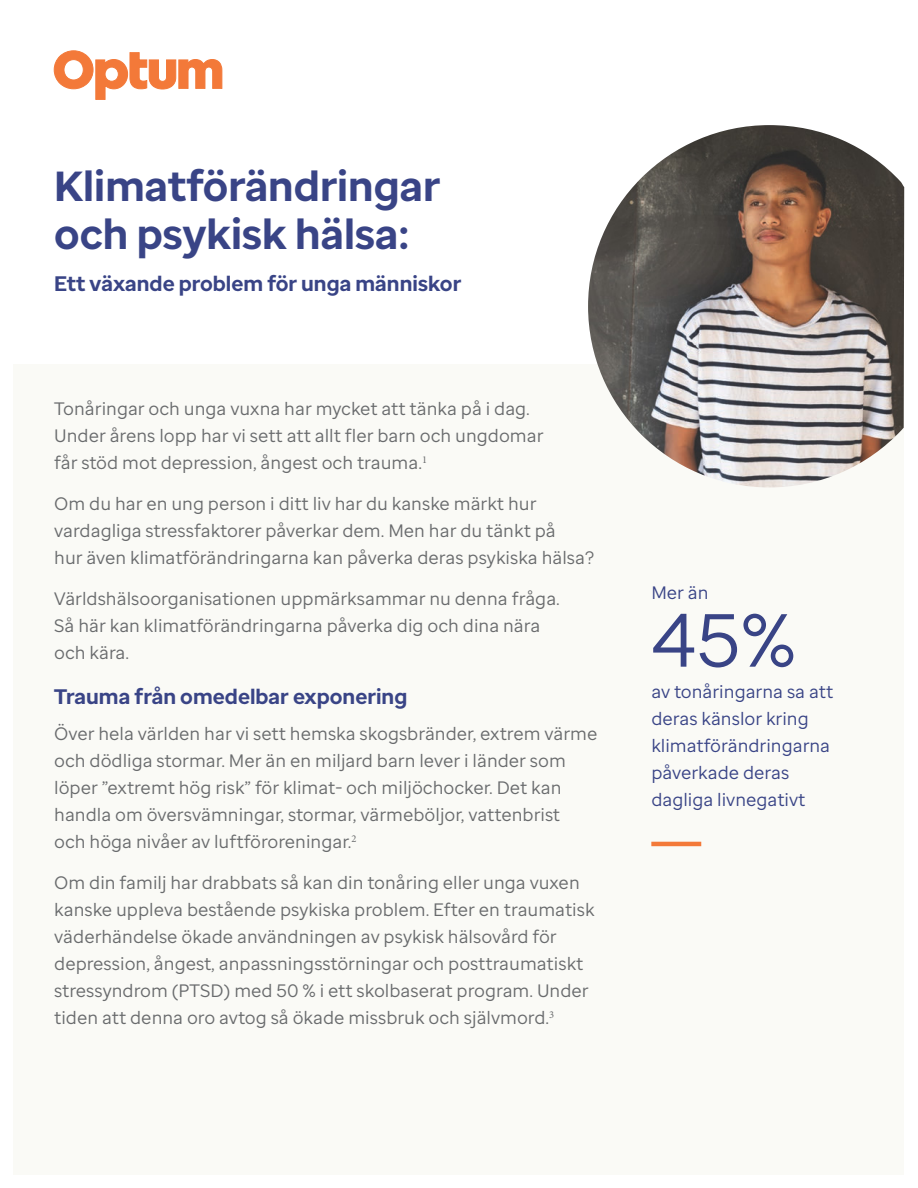
<style>
.page{position:relative;width:918px;height:1188px;background:#fff}
.page>*{position:absolute;margin:0;border:0;box-sizing:border-box;transform-origin:0 0}
.P_-_Paragraph_Style2{font:75px "Optum Sans";color:#394486}
.P_-_Paragraph_Style1{font:700 42px/47.8px "Optum Sans";color:#394486}
.P_-_Paragraph_Style1-2{font:700 21px "Optum Sans";color:#394486}
.P_-_Paragraph_Style2-2{font:18px/27px "Optum Sans";color:#696b6d}
.P_-_Paragraph_Style2-3{font:18px/27px "Optum Sans";color:#394486}
.P_-_Paragraph_Style1-3{font:18px "Optum Sans";color:#394486}
</style>
<div class="page">
<div style="left:14px;top:364px;width:890px;height:810px;background:#fafaf6"></div>
<img style="left:588px;top:125px;width:316px;height:362px">
<hr style="left:651px;top:842px;width:50px;height:4px;background:#f37939">
<svg style="left:54px;top:51px;width:168px;height:48px"></svg>
<p class="P_-_Paragraph_Style1" style="left:54px;top:162px;width:387px">Klimatförändringar och psykisk hälsa:</p>
<p class="P_-_Paragraph_Style1-2" style="left:54px;top:270px;width:409px">Ett växande problem för unga människor</p>
<p class="P_-_Paragraph_Style2-2" style="left:54px;top:395px;width:491px">Tonåringar och unga vuxna har mycket att tänka på i dag.<br>Under årens lopp har vi sett att allt fler barn och ungdomar får stöd mot depression, ångest och trauma.<sup>1</sup></p>
<p class="P_-_Paragraph_Style2-2" style="left:54px;top:490px;width:541px">Om du har en ung person i ditt liv har du kanske märkt hur vardagliga stressfaktorer påverkar dem. Men har du tänkt på<br>hur även klimatförändringarna kan påverka deras psykiska hälsa?</p>
<p class="P_-_Paragraph_Style2-2" style="left:54px;top:585px;width:507px">Världshälsoorganisationen uppmärksammar nu denna fråga.<br>Så här kan klimatförändringarna påverka dig och dina nära och kära.</p>
<p class="P_-_Paragraph_Style1-2" style="left:54px;top:683px;width:355px">Trauma från omedelbar exponering</p>
<p class="P_-_Paragraph_Style2-2" style="left:54px;top:720px;width:545px">Över hela världen har vi sett hemska skogsbränder, extrem värme och dödliga stormar. Mer än en miljard barn lever i länder som löper ”extremt hög risk” för klimat- och miljöchocker. Det kan handla om översvämningar, stormar, värmeböljor, vattenbrist<br>och höga nivåer av luftföroreningar.<sup>2</sup></p>
<p class="P_-_Paragraph_Style2-2" style="left:54px;top:869px;width:542px">Om din familj har drabbats så kan din tonåring eller unga vuxen kanske uppleva bestående psykiska problem. Efter en traumatisk väderhändelse ökade användningen av psykisk hälsovård för depression, ångest, anpassningsstörningar och posttraumatiskt stressyndrom (PTSD) med 50 % i ett skolbaserat program. Under tiden att denna oro avtog så ökade missbruk och självmord.<sup>3</sup></p>
<p class="P_-_Paragraph_Style1-3" style="left:651px;top:581px;width:59px">Mer än</p>
<p class="P_-_Paragraph_Style2" style="left:651px;top:591px;width:146px">45%</p>
<p class="P_-_Paragraph_Style2-3" style="left:651px;top:678px;width:183px">av tonåringarna sa att deras känslor kring klimatförändringarna påverkade deras dagliga livnegativt</p>
</div>
